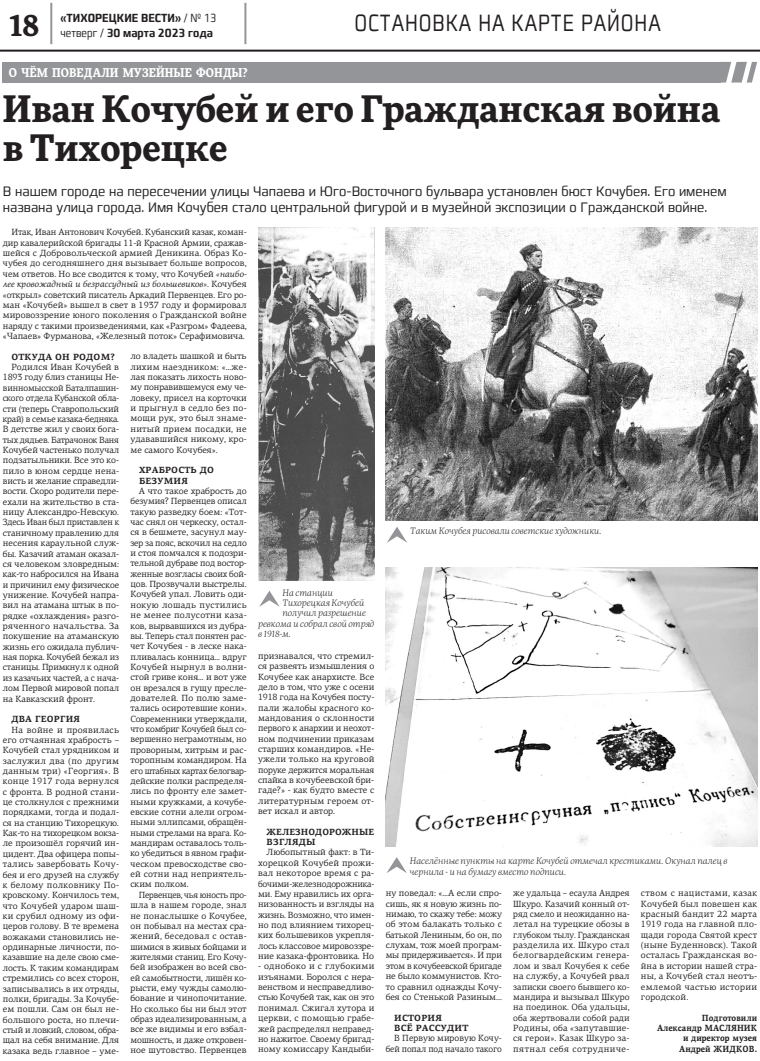
<style>
.page{position:relative;width:760px;height:1061px;background:#fff}
.page>*{position:absolute;margin:0;border:0;box-sizing:border-box;transform-origin:0 0}
._3-Заголовок_36{font:700 36px/39.6px "More Pro";color:#231f20}
.t1{font:700 30px "More Pro";color:#231f20}
.t2{font:300 24px "Francker CYR";letter-spacing:.05em;color:#231f20;scale:.75 1}
._14-Подзаголовок_2{font:300 14px/16px "Francker CYR";color:#231f20;scale:.9 1}
.t3{font:600 12px "Francker CYR";color:#231f20;scale:.8 1}
._6-Рубрика_1{font:700 12px "More Pro";letter-spacing:.01em;color:#fff;scale:.91 1}
._1-Основной{font:9px/10.4px "PF Centro Serif Pro";color:#231f20;text-align:justify}
._1-Основной-2{font:9px/10.4px "PF Centro Serif Pro";color:#231f20;text-align:justify;scale:.95 1}
._9-Подпись_фото{font:italic 300 9px/10.4px "More Pro";color:#231f20}
._5-Главы{font:700 9px/10.3px "PF Centro Serif Pro";letter-spacing:.02em;color:#231f20}
._7-Подпись_Имя_1{font:700 9px "PF Centro Serif Pro";color:#231f20;scale:.9 1}
.s1{font-weight:300}
.s2{font-style:italic}
</style>
<div class="page">
<hr style="left:0;top:50px;width:760px;height:2px;background:#231f20">
<hr style="left:244px;top:3px;width:2px;height:41px;background:#939598">
<hr style="left:50px;top:3px;width:2px;height:41px;background:#939598">
<div style="left:3px;top:62px;width:718px;height:21px;background:#939598"></div>
<svg style="left:721px;top:62px;width:36px;height:20px"></svg>
<svg style="left:259px;top:591px;width:20px;height:15px"></svg>
<svg style="left:386px;top:857px;width:21px;height:16px"></svg>
<svg style="left:387px;top:527px;width:20px;height:15px"></svg>
<img style="left:258px;top:227px;width:116px;height:353px">
<img style="left:386px;top:227px;width:371px;height:294px">
<img style="left:386px;top:567px;width:371px;height:279px">
<p class="t1" style="left:9px;top:2px;width:31px">18</p>
<h3 class="t3" style="left:61px;top:11px;width:196px">«ТИХОРЕЦКИЕ ВЕСТИ» <span class="s1">/ № 13</span></h3>
<h3 class="t3" style="left:61px;top:25px;width:192px"><span class="s1">четверг /</span> 30 марта 2023 года</h3>
<p class="_6-Рубрика_1" style="left:9px;top:64px;width:264px">О ЧЁМ ПОВЕДАЛИ МУЗЕЙНЫЕ ФОНДЫ?</p>
<p class="t2" style="left:354px;top:8px;width:410px">ОСТАНОВКА НА КАРТЕ РАЙОНА</p>
<p class="_3-Заголовок_36" style="left:3px;top:86px;width:719px">Иван Кочубей и его Гражданская война в Тихорецке</p>
<p class="_14-Подзаголовок_2" style="left:3px;top:184px;width:805px">В нашем городе на пересечении улицы Чапаева и Юго-Восточного бульвара установлен бюст Кочубея. Его именем названа улица города. Имя Кочубея стало центральной фигурой и в музейной экспозиции о Гражданской войне.</p>
<p class="_1-Основной" style="left:3px;top:227px;width:245px;text-indent:9px">Итак, Иван Антонович Кочубей. Кубанский казак, коман&shy;дир кавалерийской бригады 11-й Красной Армии, сражав&shy;шейся с Добровольческой армией Деникина. Образ Ко&shy;чубея до сегодняшнего дня вызывает больше вопросов, чем ответов. Но все сводится к тому, что Кочубей <span class="s2">«наибо&shy;лее кровожадный и безрассудный из большевиков»</span>. Кочубея «открыл» советский писатель Аркадий Первенцев. Его ро&shy;ман «Кочубей» вышел в свет в 1937 году и формировал мировоззрение юного поколения о Гражданской войне наряду с такими произведениями, как «Разгром» Фадеева, «Чапаев» Фурманова, «Железный поток» Серафимовича.</p>
<p class="_1-Основной" style="left:130px;top:351px;width:118px">ло владеть шашкой и быть лихим наездником: «…же&shy;лая показать лихость ново&shy;му понравившемуся ему че&shy;ловеку, присел на корточки и прыгнул в седло без по&shy;мощи рук, это был знаме&shy;нитый прием посадки, не удававшийся никому, кро&shy;ме самого Кочубея».</p>
<p class="_5-Главы" style="left:139px;top:465px;width:77px">ХРАБРОСТЬ ДО<br>БЕЗУМИЯ</p>
<p class="_1-Основной" style="left:130px;top:485px;width:118px;text-indent:9px">А что такое храбрость до безумия? Первенцев описал такую разведку боем: «Тот&shy;час снял он черкеску, остал&shy;ся в бешмете, засунул мау&shy;зер за пояс, вскочил на седло и стоя помчался к подозри&shy;тельной дубраве под востор&shy;женные возгласы своих бой&shy;цов. Прозвучали выстрелы.<br>Кочубей упал. Ловить оди&shy;нокую лошадь пустились не менее полусотни каза&shy;ков, вырвавшихся из дубра&shy;вы. Теперь стал понятен рас&shy;чет Кочубея - в леске нака&shy;пливалась конница… вдруг Кочубей нырнул в волни&shy;стой гриве коня… и вот уже он врезался в гущу пресле&shy;дователей. По полю заме&shy;тались осиротевшие кони».<br>Современники утверждали, что комбриг Кочубей был со&shy;вершенно неграмотным, но проворным, хитрым и рас&shy;торопным командиром. На его штабных картах белогвар&shy;дейские полки распределя&shy;лись по фронту еле замет&shy;ными кружками, а кочубе&shy;евские сотни алели огром&shy;ными эллипсами, обращён&shy;ными стрелами на врага. Ко&shy;мандирам оставалось толь&shy;ко убедиться в явном графи&shy;ческом превосходстве сво&shy;ей сотни над неприятель&shy;ским полком.</p>
<p class="_1-Основной-2" style="left:130px;top:889px;width:124px;text-indent:9px">Первенцев, чья юность про&shy;шла в нашем городе, знал не понаслышке о Кочубее, он побывал на местах сра&shy;жений, беседовал с остав&shy;шимися в живых бойцами и жителями станиц. Его Кочу&shy;бей изображен во всей сво&shy;ей самобытности, лишён ко&shy;рысти, ему чужды самолю&shy;бование и чинопочитание.<br>Но сколько бы ни был этот образ идеализированным, а все же видимы и его взбал&shy;мошность, и даже откровен&shy;ное шутовство. Первенцев</p>
<p class="_5-Главы" style="left:11px;top:352px;width:105px">ОТКУДА ОН РОДОМ?</p>
<p class="_1-Основной" style="left:3px;top:362px;width:118px;text-indent:9px">Родился Иван Кочубей в 1893 году близ станицы Не&shy;винномысской Баталпашин&shy;ского отдела Кубанской обла&shy;сти (теперь Ставропольский край) в семье казака-бедняка.<br>В детстве жил у своих бога&shy;тых дядьев. Батрачонок Ваня Кочубей частенько получал подзатыльники. Все это ко&shy;пило в юном сердце нена&shy;висть и желание справедли&shy;вости. Скоро родители пере&shy;ехали на жительство в ста&shy;ницу Александро-Невскую.<br>Здесь Иван был приставлен к станичному правлению для несения караульной служ&shy;бы. Казачий атаман оказал&shy;ся человеком зловредным: как-то набросился на Ивана и причинил ему физическое унижение. Кочубей напра&shy;вил на атамана штык в по&shy;рядке «охлаждения» разго&shy;ряченного начальства. За покушение на атаманскую жизнь его ожидала публич&shy;ная порка. Кочубей бежал из станицы. Примкнул к одной из казачьих частей, а с нача&shy;лом Первой мировой попал на Кавказский фронт.</p>
<p class="_5-Главы" style="left:11px;top:714px;width:70px">ДВА ГЕОРГИЯ</p>
<p class="_1-Основной" style="left:3px;top:724px;width:118px;text-indent:9px">На войне и проявилась его отчаянная храбрость – Кочубей стал урядником и заслужил два (по другим данным три) «Георгия». В конце 1917 года вернулся с фронта. В родной стани&shy;це столкнулся с прежними порядками, тогда и подал&shy;ся на станцию Тихорецкую.<br>Как-то на тихорецком вокза&shy;ле произошёл горячий ин&shy;цидент. Два офицера попы&shy;тались завербовать Кочу&shy;бея и его друзей на службу к белому полковнику По&shy;кровскому. Кончилось тем, что Кочубей ударом шаш&shy;ки срубил одному из офи&shy;церов голову. В те времена вожаками становились не&shy;ординарные личности, по&shy;казавшие на деле свою сме&shy;лость. К таким командирам стремились со всех сторон, записывались в их отряды, полки, бригады. За Кочубе&shy;ем пошли. Сам он был не&shy;большого роста, но плечи&shy;стый и ловкий, словом, обра&shy;щал на себя внимание. Для казака ведь главное – уме-</p>
<p class="_9-Подпись_фото" style="left:410px;top:525px;width:193px">Таким Кочубея рисовали советские художники.</p>
<p class="_9-Подпись_фото" style="left:282px;top:587px;width:52px">На станции</p>
<p class="_9-Подпись_фото" style="left:282px;top:597px;width:83px">Тихорецкая Кочубей</p>
<p class="_9-Подпись_фото" style="left:282px;top:607px;width:85px">получил разрешение</p>
<p class="_9-Подпись_фото" style="left:258px;top:618px;width:118px">ревкома и собрал свой отряд</p>
<p class="_9-Подпись_фото" style="left:258px;top:628px;width:34px">в 1918-м.</p>
<p class="_1-Основной" style="left:258px;top:650px;width:118px">признавался, что стремил&shy;ся развеять измышления о Кочубее как анархисте. Все дело в том, что уже с осени 1918 года на Кочубея посту&shy;пали жалобы красного ко&shy;мандования о склонности первого к анархии и неохот&shy;ном подчинении приказам старших командиров. «Не&shy;ужели только на круговой поруке держится моральная спайка в кочубеевской бри&shy;гаде?» - как будто вместе с литературным героем от&shy;вет искал и автор.</p>
<p class="_5-Главы" style="left:267px;top:826px;width:109px">ЖЕЛЕЗНОДОРОЖНЫЕ<br>ВЗГЛЯДЫ</p>
<p class="_1-Основной" style="left:258px;top:847px;width:118px;text-indent:9px">Любопытный факт: в Ти&shy;хорецкой Кочубей прожи&shy;вал некоторое время с ра&shy;бочими-железнодорожника&shy;ми. Ему нравились их орга&shy;низованность и взгляды на жизнь. Возможно, что имен&shy;но под влиянием тихорец&shy;ких большевиков укрепля&shy;лось классовое мировоззре&shy;ние казака-фронтовика. Но</p>
<p class="_1-Основной" style="left:258px;top:960px;width:118px">- однобоко и с глубокими изъянами. Боролся с нера&shy;венством и несправедливо&shy;стью Кочубей так, как он это понимал. Сжигал хутора и церкви, с помощью грабе&shy;жей распределял неправед&shy;но нажитое. Своему бригад&shy;ному комиссару Кандыби-</p>
<p class="_9-Подпись_фото" style="left:410px;top:855px;width:319px">Населённые пункты на карте Кочубей отмечал крестиками. Окунал палец в чернила - и на бумагу вместо подписи.</p>
<p class="_1-Основной" style="left:386px;top:887px;width:118px">ну поведал: «…А если спро&shy;сишь, як я новую жизнь по&shy;нимаю, то скажу тебе: можу об этом балакать только с батькой Лениным, бо он, по слухам, тож моей програм&shy;мы придерживается». И при этом в кочубеевской бригаде не было коммунистов. Кто&shy;то сравнил однажды Кочу&shy;бея со Стенькой Разиным...</p>
<p class="_5-Главы" style="left:394px;top:1012px;width:49px">ИСТОРИЯ</p>
<p class="_5-Главы" style="left:394px;top:1022px;width:76px">ВСЁ РАССУДИТ</p>
<p class="_1-Основной" style="left:386px;top:1032px;width:118px;text-align:right">В Первую мировую Кочу&shy;бей попал под начало такого</p>
<p class="_1-Основной" style="left:513px;top:887px;width:118px">же удальца – есаула Андрея Шкуро. Казачий конный от&shy;ряд смело и неожиданно на&shy;летал на турецкие обозы в глубоком тылу. Гражданская разделила их. Шкуро стал белогвардейским генера&shy;лом и звал Кочубея к себе на службу, а Кочубей рвал записки своего бывшего ко&shy;мандира и вызывал Шкуро на поединок. Оба удальцы, оба жертвовали собой ради Родины, оба «запутавшие&shy;ся герои». Казак Шкуро за&shy;пятнал себя сотрудниче-</p>
<p class="_1-Основной" style="left:641px;top:887px;width:118px">ством с нацистами, казак Кочубей был повешен как красный бандит 22 марта 1919 года на главной пло&shy;щади города Святой крест (ныне Буденновск). Такой осталась Гражданская во&shy;йна в истории нашей стра&shy;ны, а Кочубей стал неотъ&shy;емлемой частью истории городской.</p>
<p class="_7-Подпись_Имя_1" style="left:702px;top:1011px;width:63px">Подготовили</p>
<p class="_7-Подпись_Имя_1" style="left:657px;top:1021px;width:113px">Александр МАСЛЯНИК</p>
<p class="_7-Подпись_Имя_1" style="left:683px;top:1032px;width:84px">и директор музея</p>
<p class="_7-Подпись_Имя_1" style="left:679px;top:1042px;width:88px">Андрей ЖИДКОВ.</p>
</div>
